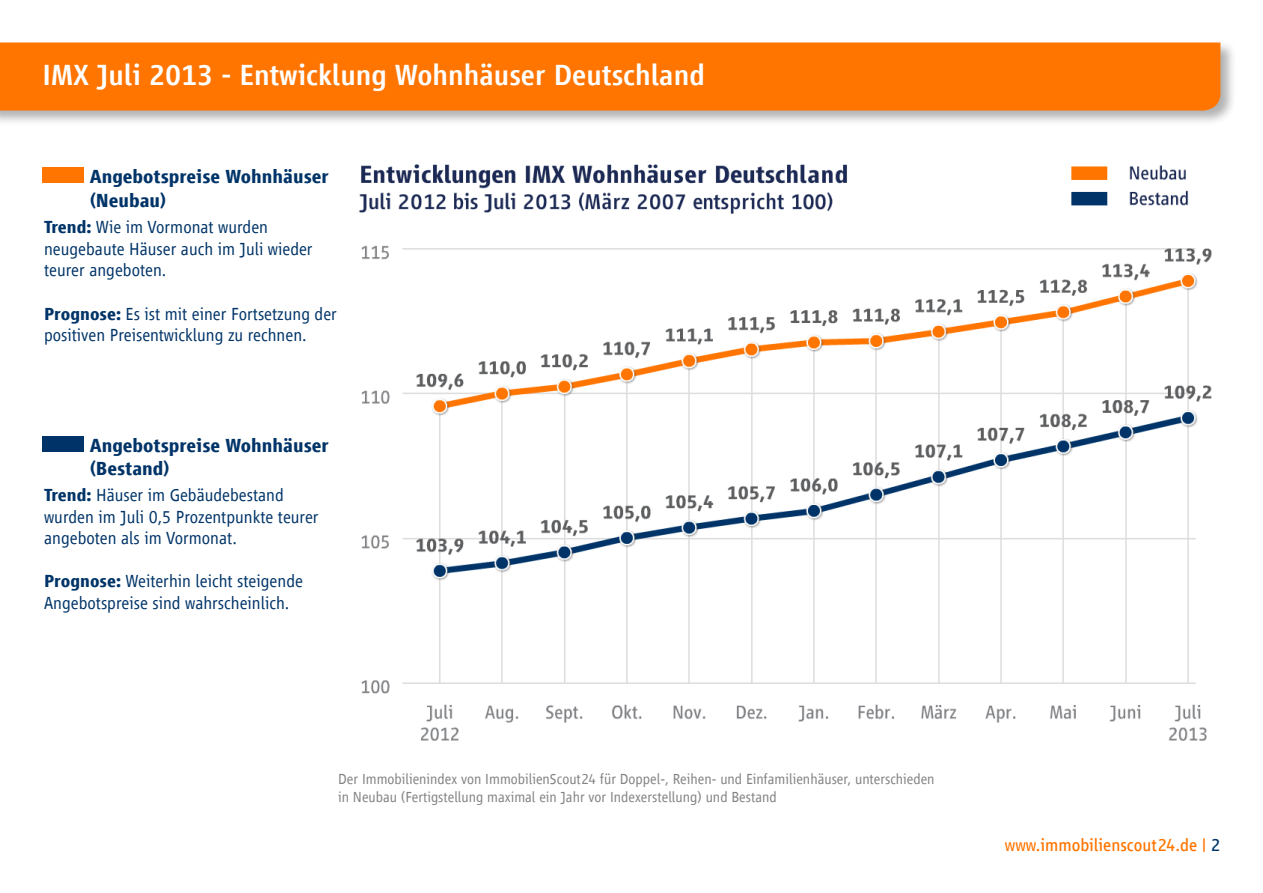
<style>
.page{position:relative;width:1263px;height:893px;background:#fff}
.page>*{position:absolute;margin:0;border:0;box-sizing:border-box;transform-origin:0 0}
.TitlePage{font:500 30px "Scout Vialog";color:#fff}
.t1{font:700 19.5px/23.4px "Scout Vialog";color:#003468}
.t2{font:300 18px/21.6px "Scout Vialog";color:#003468}
.t3{font:18px "Scout Vialog";color:#ff7500}
.t4{font:300 15px/18px "Scout Vialog";color:#828282}
.s1{font-weight:700}
.s2{color:#003468}
</style>
<div class="page">
<div style="left:0;top:40px;width:1236px;height:87px;background:#231f20;opacity:.35"></div>
<div style="left:0;top:43px;width:1220px;height:68px;background:#ff7500"></div>
<svg style="left:43px;top:167px;width:41px;height:16px"></svg>
<svg style="left:43px;top:436px;width:41px;height:16px"></svg>
<img style="left:359px;top:164px;width:853px;height:577px">
<p class="TitlePage" style="left:43px;top:59px;width:664px">IMX Juli 2013 - Entwicklung Wohnhäuser Deutschland</p>
<p class="t1" style="left:90px;top:165px;width:241px">Angebotspreise Wohnhäuser (Neubau)</p>
<p class="t2" style="left:44px;top:216px;width:270px"><span class="s1">Trend:</span> Wie im Vormonat wurden neugebaute Häuser auch im Juli wieder teurer angeboten.</p>
<p class="t2" style="left:44px;top:303px;width:294px"><span class="s1">Prognose:</span> Es ist mit einer Fortsetzung der positiven Preisentwicklung zu rechnen.</p>
<p class="t1" style="left:90px;top:434px;width:241px">Angebotspreise Wohnhäuser (Bestand)</p>
<p class="t2" style="left:44px;top:484px;width:276px"><span class="s1">Trend:</span> Häuser im Gebäudebestand wurden im Juli 0,5 Prozentpunkte teurer angeboten als im Vormonat.</p>
<p class="t2" style="left:44px;top:571px;width:260px"><span class="s1">Prognose:</span> Weiterhin leicht steigende<br>Angebotspreise sind wahrscheinlich.</p>
<p class="t4" style="left:338px;top:770px;width:598px">Der Immobilienindex von ImmobilienScout24 für Doppel-, Reihen- und Einfamilienhäuser, unterschieden in Neubau (Fertigstellung maximal ein Jahr vor Indexerstellung) und Bestand</p>
<p class="t3" style="left:1005px;top:835px;width:217px">www.immobilienscout24.de | <span class="s2">2</span></p>
</div>
